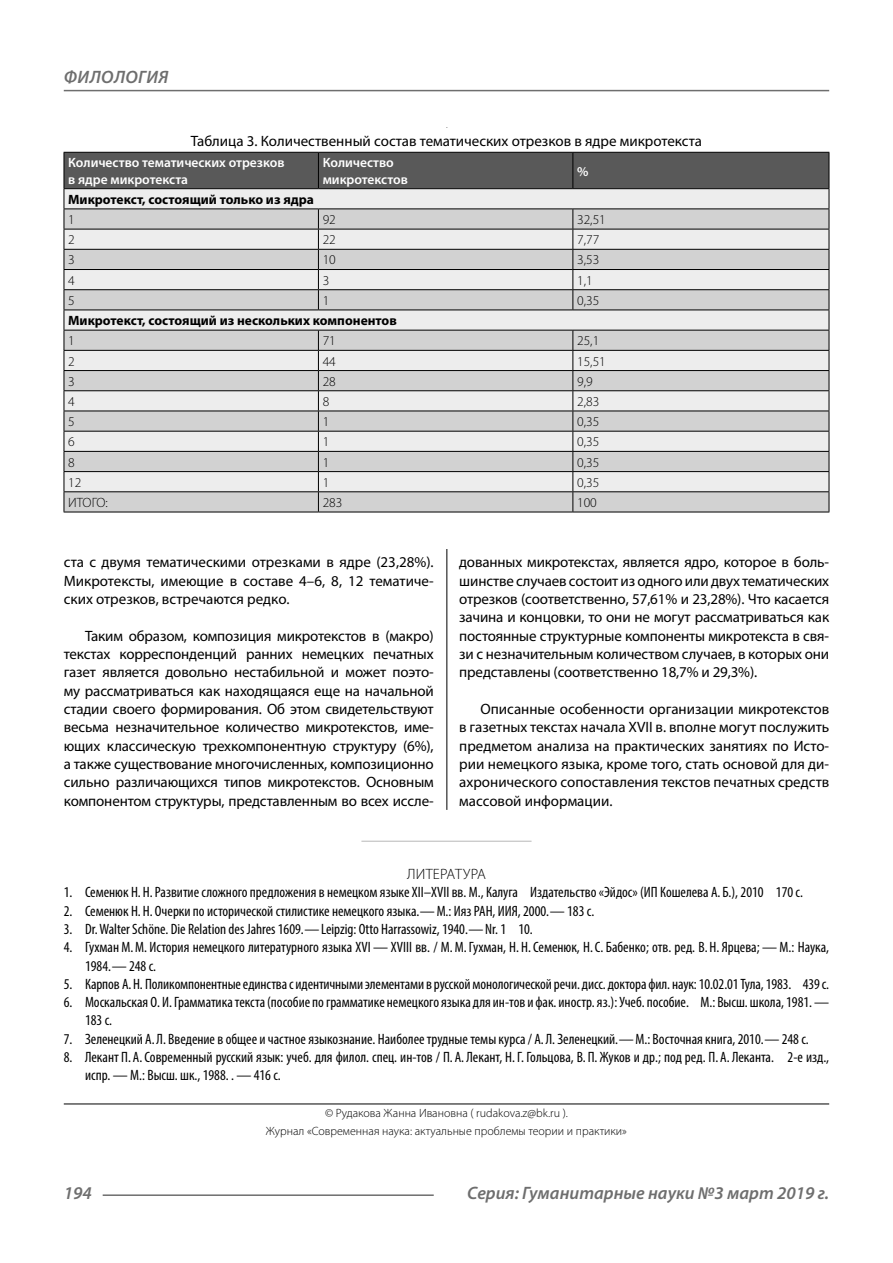
<style>
.page{position:relative;width:893px;height:1263px;background:#fff}
.page>*{position:absolute;margin:0;border:0;box-sizing:border-box;transform-origin:0 0}
.t1{font:italic 600 18px "Myriad Pro";color:#6e6e6e}
.Normal{font:15px/18.3px "Myriad Pro";letter-spacing:-.005em;color:#000;text-align:justify}
.t2{font:condensed 15px/18.3px "Myriad Pro";color:#000}
.podpis{font:15px "Myriad Pro";color:#000}
.Literature{font:300 15px "Myriad Pro";letter-spacing:.02em;color:#000}
.Tab_content{font:300 13.5px "Myriad Pro";color:#000}
.Tab_content-2{font:700 13.5px "Myriad Pro";color:#000}
.Tab_header{font:600 13.5px/16.2px "Myriad Pro";color:#fff}
.Copy{font:300 12px/18.3px "Myriad Pro";color:#000;text-align:center}
</style>
<div class="page">
<hr style="left:446px;top:128px;width:1px;height:1007px;background:#000">
<div style="left:361px;top:840px;width:170px;height:6px;background:#c8c8c8"></div>
<div style="left:64px;top:842px;width:765px;height:421px;background:#fff"></div>
<hr style="left:64px;top:1103px;width:765px;height:1px;background:#000">
<div style="left:64px;top:128px;width:765px;height:421px;background:#fff"></div>
<svg style="left:64px;top:152px;width:766px;height:360px;background:#c7c7c7"></svg>
<hr style="left:64px;top:512px;width:254px;height:1px;background:#000">
<hr style="left:318px;top:512px;width:255px;height:1px;background:#000">
<hr style="left:573px;top:512px;width:256px;height:1px;background:#000">
<hr style="left:64px;top:152px;width:254px;height:1px;background:#000">
<hr style="left:64px;top:153px;width:1px;height:35px;background:#000">
<hr style="left:318px;top:152px;width:255px;height:1px;background:#000">
<hr style="left:573px;top:152px;width:256px;height:1px;background:#000">
<hr style="left:829px;top:153px;width:1px;height:35px;background:#000">
<hr style="left:64px;top:188px;width:254px;height:1px;background:#000">
<hr style="left:318px;top:188px;width:255px;height:1px;background:#000">
<hr style="left:573px;top:188px;width:256px;height:1px;background:#000">
<hr style="left:103px;top:1194px;width:331px;height:2px;background:#6e6e6e">
<hr style="left:64px;top:90px;width:765px;height:1px;background:#6e6e6e">
<p class="t1" style="left:64px;top:66px;width:26px">Филология</p>
<p class="podpis" style="left:191px;top:132px;width:513px">Таблица 3. Количественный состав тематических отрезков в ядре микротекста</p>
<p class="Tab_header" style="left:68px;top:154px;width:218px">Количество тематических отрезков в ядре микротекста</p>
<p class="Tab_header" style="left:323px;top:154px;width:73px">Количество</p>
<p class="Tab_header" style="left:577px;top:163px;width:13px">%</p>
<p class="Tab_header" style="left:323px;top:171px;width:87px">микротекстов</p>
<p class="Tab_content-2" style="left:68px;top:190px;width:247px">Микротекст, состоящий только из ядра</p>
<p class="Tab_content" style="left:68px;top:211px;width:8px">1</p>
<p class="Tab_content" style="left:323px;top:211px;width:15px">92</p>
<p class="Tab_content" style="left:577px;top:211px;width:30px">32,51</p>
<p class="Tab_content" style="left:68px;top:232px;width:8px">2</p>
<p class="Tab_content" style="left:323px;top:232px;width:15px">22</p>
<p class="Tab_content" style="left:577px;top:232px;width:24px">7,77</p>
<p class="Tab_content" style="left:68px;top:252px;width:8px">3</p>
<p class="Tab_content" style="left:323px;top:252px;width:15px">10</p>
<p class="Tab_content" style="left:577px;top:252px;width:24px">3,53</p>
<p class="Tab_content" style="left:68px;top:272px;width:8px">4</p>
<p class="Tab_content" style="left:323px;top:272px;width:8px">3</p>
<p class="Tab_content" style="left:577px;top:272px;width:17px">1,1</p>
<p class="Tab_content" style="left:68px;top:292px;width:8px">5</p>
<p class="Tab_content" style="left:323px;top:292px;width:8px">1</p>
<p class="Tab_content" style="left:577px;top:292px;width:24px">0,35</p>
<p class="Tab_content-2" style="left:68px;top:312px;width:330px">Микротекст, состоящий из нескольких компонентов</p>
<p class="Tab_content" style="left:68px;top:333px;width:8px">1</p>
<p class="Tab_content" style="left:323px;top:333px;width:15px">71</p>
<p class="Tab_content" style="left:577px;top:333px;width:24px">25,1</p>
<p class="Tab_content" style="left:68px;top:353px;width:8px">2</p>
<p class="Tab_content" style="left:323px;top:353px;width:15px">44</p>
<p class="Tab_content" style="left:577px;top:353px;width:30px">15,51</p>
<p class="Tab_content" style="left:68px;top:373px;width:8px">3</p>
<p class="Tab_content" style="left:323px;top:373px;width:15px">28</p>
<p class="Tab_content" style="left:577px;top:373px;width:17px">9,9</p>
<p class="Tab_content" style="left:68px;top:393px;width:8px">4</p>
<p class="Tab_content" style="left:323px;top:393px;width:8px">8</p>
<p class="Tab_content" style="left:577px;top:393px;width:24px">2,83</p>
<p class="Tab_content" style="left:68px;top:413px;width:8px">5</p>
<p class="Tab_content" style="left:323px;top:413px;width:8px">1</p>
<p class="Tab_content" style="left:577px;top:413px;width:24px">0,35</p>
<p class="Tab_content" style="left:68px;top:434px;width:8px">6</p>
<p class="Tab_content" style="left:323px;top:434px;width:8px">1</p>
<p class="Tab_content" style="left:577px;top:434px;width:24px">0,35</p>
<p class="Tab_content" style="left:68px;top:454px;width:8px">8</p>
<p class="Tab_content" style="left:323px;top:454px;width:8px">1</p>
<p class="Tab_content" style="left:577px;top:454px;width:24px">0,35</p>
<p class="Tab_content" style="left:68px;top:474px;width:15px">12</p>
<p class="Tab_content" style="left:323px;top:474px;width:8px">1</p>
<p class="Tab_content" style="left:577px;top:474px;width:24px">0,35</p>
<p class="Tab_content" style="left:68px;top:494px;width:41px">ИТОГО:</p>
<p class="Tab_content" style="left:323px;top:494px;width:21px">283</p>
<p class="Tab_content" style="left:577px;top:494px;width:21px">100</p>
<p class="Normal" style="left:64px;top:553px;width:371px">ста с двумя тематическими отрезками в ядре (23,28%).<br>Микротексты, имеющие в составе 4–6, 8, 12 тематиче&shy;ских отрезков, встречаются редко.</p>
<p class="Normal" style="left:64px;top:626px;width:371px;text-indent:21px">Таким образом, композиция микротекстов в (макро) текстах корреспонденций ранних немецких печатных газет является довольно нестабильной и может поэто&shy;му рассматриваться как находящаяся еще на начальной стадии своего формирования. Об этом свидетельствуют весьма незначительное количество микротекстов, име&shy;ющих классическую трехкомпонентную структуру (6%), а также существование многочисленных, композиционно сильно различающихся типов микротекстов. Основным компонентом структуры, представленным во всех иссле-</p>
<p class="Normal" style="left:459px;top:553px;width:371px">дованных микротекстах, является ядро, которое в боль&shy;шинстве случаев состоит из одного или двух тематических отрезков (соответственно, 57,61% и 23,28%). Что касается зачина и концовки, то они не могут рассматриваться как постоянные структурные компоненты микротекста в свя&shy;зи с незначительным количеством случаев, в которых они представлены (соответственно 18,7% и 29,3%).</p>
<p class="Normal" style="left:459px;top:699px;width:371px;text-indent:21px">Описанные особенности организации микротекстов в газетных текстах начала XVII в. вполне могут послужить предметом анализа на практических занятиях по Исто&shy;рии немецкого языка, кроме того, стать основой для ди&shy;ахронического сопоставления текстов печатных средств массовой информации.</p>
<p class="Literature" style="left:407px;top:865px;width:80px">ЛИТЕРАТУРА</p>
<p class="t2" style="left:64px;top:883px;width:741px">1. Семенюк Н. Н. Развитие сложного предложения в немецком языке XII–XVII вв. М., Калуга Издательство «Эйдос» (ИП Кошелева А. Б.), 2010 170 с.</p>
<p class="t2" style="left:64px;top:901px;width:532px">2. Семенюк Н. Н. Очерки по исторической стилистике немецкого языка.—М.: Ияз РАН, ИИЯ, 2000.— 183 с.</p>
<p class="t2" style="left:64px;top:919px;width:471px">3. Dr.Walter Schöne. Die Relation des Jahres 1609.—Leipzig: Otto Harrassowiz, 1940.—Nr. 1 10.</p>
<p class="t2" style="left:85px;top:938px;width:746px;text-indent:-21px">4. Гухман М.М. История немецкого литературного языка XVI — XVIII вв. / М.М. Гухман, Н. Н. Семенюк, Н.С. Бабенко; отв. ред. В. Н. Ярцева; — М.: Наука,<br>1984.— 248 с.</p>
<p class="t2" style="left:64px;top:974px;width:767px">5. Карпов А.Н. Поликомпонентные единства с идентичными элементами в русской монологической речи. дисс. доктора фил. наук: 10.02.01 Тула, 1983. 439 с.</p>
<p class="t2" style="left:85px;top:993px;width:746px;text-indent:-21px">6. Москальская О. И. Грамматика текста (пособие по грамматике немецкого языка для ин-тов и фак. иностр. яз.): Учеб. пособие. М.: Высш. школа, 1981. —<br>183 с.</p>
<p class="t2" style="left:64px;top:1029px;width:747px">7. Зеленецкий А. Л. Введение в общее и частное языкознание. Наиболее трудные темы курса / А. Л. Зеленецкий.—М.: Восточная книга, 2010.— 248 с.</p>
<p class="t2" style="left:85px;top:1048px;width:746px;text-indent:-21px">8. Лекант П. А. Современный русский язык: учеб. для филол. спец. ин-тов / П. А. Лекант, Н.Г. Гольцова, В. П. Жуков и др.; под ред. П. А. Леканта. 2-е изд., испр. — М.: Высш. шк., 1988. . — 416 с.</p>
<p class="Copy" style="left:266px;top:1104px;width:363px">© Рудакова Жанна Ивановна ( rudakova.z@bk.ru ).<br>Журнал «Современная наука: актуальные проблемы теории и практики»</p>
<p class="t1" style="left:64px;top:1182px;width:30px">194</p>
<p class="t1" style="left:467px;top:1182px;width:363px">Серия: Гуманитарные науки №3 март 2019 г.</p>
</div>
